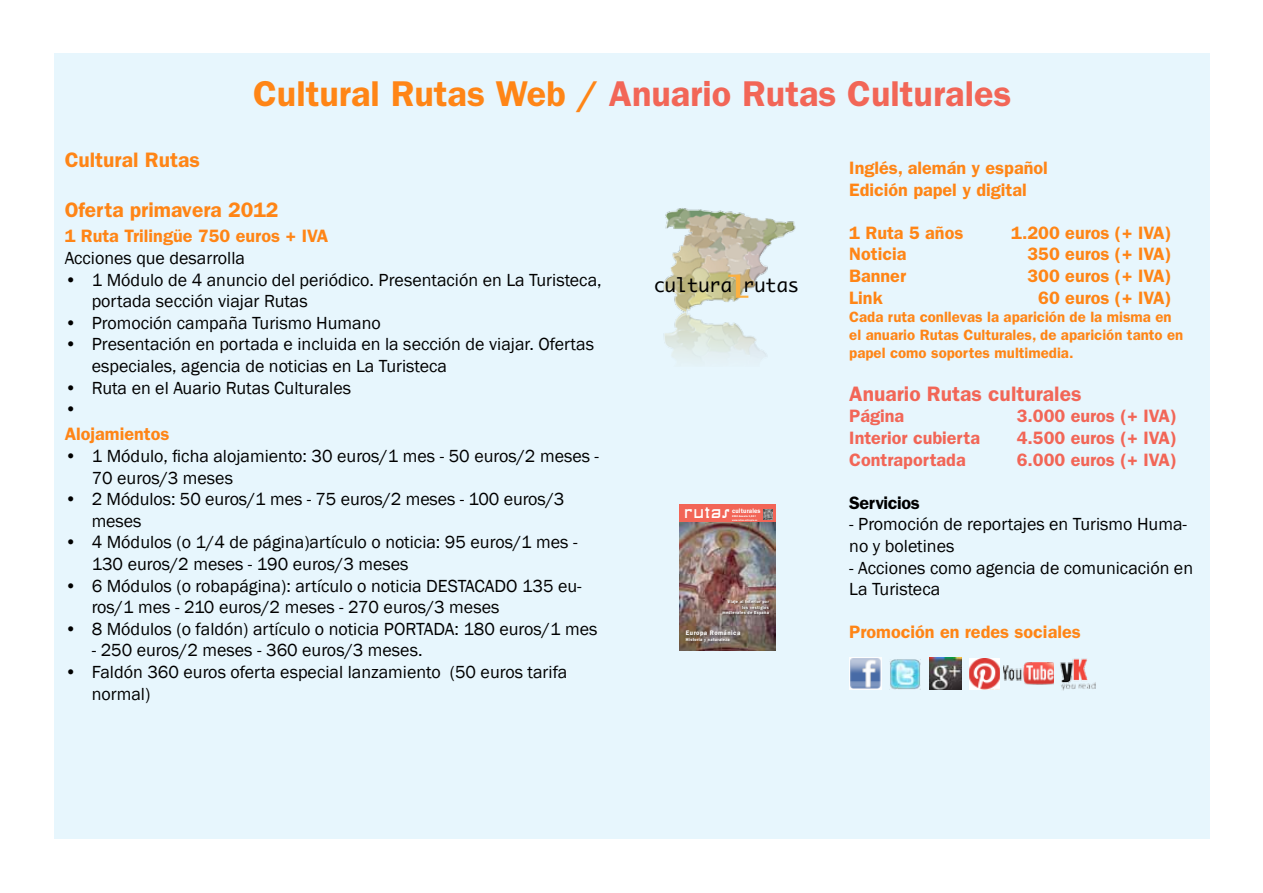
<style>
.page{position:relative;width:1263px;height:893px;background:#fff}
.page>*{position:absolute;margin:0;border:0;box-sizing:border-box;transform-origin:0 0}
.t1{font:600 36px "Franklin Gothic";color:#f26657}
.t2{font:600 21px "Franklin Gothic";color:#ff8516}
.t3{font:600 21px "Franklin Gothic";color:#f26657}
.t4{font:18.6px "Monaco";color:#000}
.t5{font:18.3px "Lemon";letter-spacing:.05em;color:#fff;scale:.93 1}
.t6{font:18px/21.6px "Franklin Gothic";color:#000}
.t7{font:600 18px/21.6px "Franklin Gothic";color:#ff8516}
.t8{font:600 18px "Franklin Gothic";color:#f26657}
.t9{font:600 18px "Franklin Gothic";letter-spacing:-.025em;color:#000}
.t10{font:600 15px/18px "Franklin Gothic";color:#ff8516}
.t11{font:600 6.6px "Franklin Gothic";letter-spacing:.075em;color:#fff;scale:.93 1}
.t12{font:600 6.6px "Franklin Gothic";letter-spacing:.025em;color:#fff;scale:.93 1}
.t13{font:600 4.35px/5.4px "Franklin Gothic";letter-spacing:.075em;color:#fff;text-align:right;scale:.93 1}
.t14{font:600 2.55px "Franklin Gothic";letter-spacing:.025em;color:#fff;scale:.93 1}
.t15{font:800 2.55px "Franklin Gothic";letter-spacing:.025em;color:#fff;scale:.93 1}
.s1{color:#ff8516}
.s2{font-family:"Arial";font-weight:400}
</style>
<div class="page">
<div style="left:55px;top:53px;width:1154px;height:785px;background:#e7f6fd"></div>
<img style="left:663px;top:208px;width:133px;height:153px">
<svg style="left:728px;top:275px;width:20px;height:23px"></svg>
<div style="left:679px;top:504px;width:97px;height:18px;background:#f26557"></div>
<img style="left:679px;top:522px;width:97px;height:129px">
<div style="left:686px;top:631px;width:56px;height:12px;background:#000;opacity:.25"></div>
<div style="left:723px;top:600px;width:48px;height:17px;background:#000;opacity:.5"></div>
<svg style="left:763px;top:509px;width:9px;height:10px"></svg>
<img style="left:849px;top:658px;width:32px;height:32px">
<img style="left:890px;top:659px;width:30px;height:30px">
<img style="left:929px;top:658px;width:32px;height:32px">
<img style="left:969px;top:658px;width:30px;height:31px">
<img style="left:1060px;top:658px;width:36px;height:32px">
<img style="left:1003px;top:663px;width:51px;height:22px">
<h1 class="t1" style="left:253px;top:73px;width:760px"><span class="s1">Cultural Rutas Web /</span> Anuario Rutas Culturales</h1>
<p class="t2" style="left:65px;top:147px;width:137px">Cultural Rutas</p>
<p class="t2" style="left:65px;top:197px;width:215px">Oferta primavera 2012</p>
<p class="t7" style="left:65px;top:225px;width:265px">1 Ruta Trilingüe 750 euros + IVA</p>
<p class="t6" style="left:65px;top:247px;width:182px">Acciones que desarrolla</p>
<p class="t6" style="left:92px;top:269px;width:511px;text-indent:-27px">• 1 Módulo de 4 anuncio del periódico. Presentación en La Turisteca, portada sección viajar Rutas</p>
<p class="t6" style="left:65px;top:312px;width:318px">• Promoción campaña Turismo Humano</p>
<p class="t6" style="left:92px;top:334px;width:504px;text-indent:-27px">• Presentación en portada e incluida en la sección de viajar. Ofertas especiales, agencia de noticias en La Turisteca</p>
<p class="t6" style="left:65px;top:377px;width:288px">• Ruta en el Auario Rutas Culturales •</p>
<p class="t7" style="left:65px;top:423px;width:106px">Alojamientos</p>
<p class="t6" style="left:92px;top:445px;width:509px;text-indent:-27px">• 1 Módulo, ficha alojamiento: 30 euros/1 mes - 50 euros/2 meses -<br>70 euros/3 meses</p>
<p class="t6" style="left:92px;top:489px;width:474px;text-indent:-27px">• 2 Módulos: 50 euros/1 mes - 75 euros/2 meses - 100 euros/3 meses</p>
<p class="t6" style="left:92px;top:532px;width:487px;text-indent:-27px">• 4 Módulos (o 1/4 de página)artículo o noticia: 95 euros/1 mes -<br>130 euros/2 meses - 190 euros/3 meses</p>
<p class="t6" style="left:92px;top:575px;width:491px;text-indent:-27px">• 6 Módulos (o robapágina): artículo o noticia DESTACADO 135 eu&shy;ros/1 mes - 210 euros/2 meses - 270 euros/3 meses</p>
<p class="t6" style="left:65px;top:618px;width:534px">• 8 Módulos (o faldón) artículo o noticia PORTADA: 180 euros/1 mes</p>
<p class="t6" style="left:92px;top:640px;width:332px">- 250 euros/2 meses - 360 euros/3 meses.</p>
<p class="t6" style="left:92px;top:661px;width:477px;text-indent:-27px">• Faldón 360 euros oferta especial lanzamiento (50 euros tarifa normal)</p>
<p class="t4" style="left:654px;top:269px;width:147px">cultura rutas</p>
<p class="t5" style="left:685px;top:502px;width:50px">rutas</p>
<p class="t15" style="left:732px;top:515px;width:27px">2013 Anuario 1,50 <span class="s2">€</span></p>
<p class="t12" style="left:732px;top:507px;width:32px">culturales</p>
<p class="t14" style="left:732px;top:518px;width:29px">www.rutas.entropia.es</p>
<p class="t13" style="left:722px;top:599px;width:51px">Viaje al interior por los vestigios medievales de España</p>
<p class="t11" style="left:686px;top:629px;width:60px">Europa Románica</p>
<p class="t13" style="left:686px;top:636px;width:48px">Historia y naturaleza</p>
<p class="t7" style="left:849px;top:157px;width:200px">Inglés, alemán y español<br>Edición papel y digital</p>
<p class="t7" style="left:849px;top:222px;width:116px">1 Ruta 5 años</p>
<p class="t7" style="left:1011px;top:222px;width:162px">1.200 euros (+ IVA)</p>
<p class="t7" style="left:849px;top:243px;width:59px">Noticia</p>
<p class="t7" style="left:1027px;top:243px;width:146px">350 euros (+ IVA)</p>
<p class="t7" style="left:849px;top:265px;width:58px">Banner</p>
<p class="t7" style="left:1027px;top:265px;width:146px">300 euros (+ IVA)</p>
<p class="t7" style="left:849px;top:287px;width:35px">Link</p>
<p class="t7" style="left:1038px;top:287px;width:135px">60 euros (+ IVA)</p>
<p class="t10" style="left:849px;top:307px;width:336px">Cada ruta conllevas la aparición de la misma en el anuario Rutas Culturales, de aparición tanto en papel como soportes multimedia.</p>
<p class="t3" style="left:849px;top:381px;width:234px">Anuario Rutas culturales</p>
<p class="t8" style="left:849px;top:406px;width:57px">Página</p>
<p class="t8" style="left:1017px;top:406px;width:162px">3.000 euros (+ IVA)</p>
<p class="t8" style="left:849px;top:427px;width:132px">Interior cubierta</p>
<p class="t8" style="left:1017px;top:427px;width:162px">4.500 euros (+ IVA)</p>
<p class="t8" style="left:849px;top:449px;width:118px">Contraportada</p>
<p class="t8" style="left:1017px;top:449px;width:162px">6.000 euros (+ IVA)</p>
<p class="t9" style="left:849px;top:492px;width:72px">Servicios</p>
<p class="t6" style="left:849px;top:514px;width:339px">- Promoción de reportajes en Turismo Huma&shy;no y boletines</p>
<p class="t6" style="left:849px;top:557px;width:345px">- Acciones como agencia de comunicación en<br>La Turisteca</p>
<p class="t7" style="left:849px;top:621px;width:233px">Promoción en redes sociales</p>
</div>
